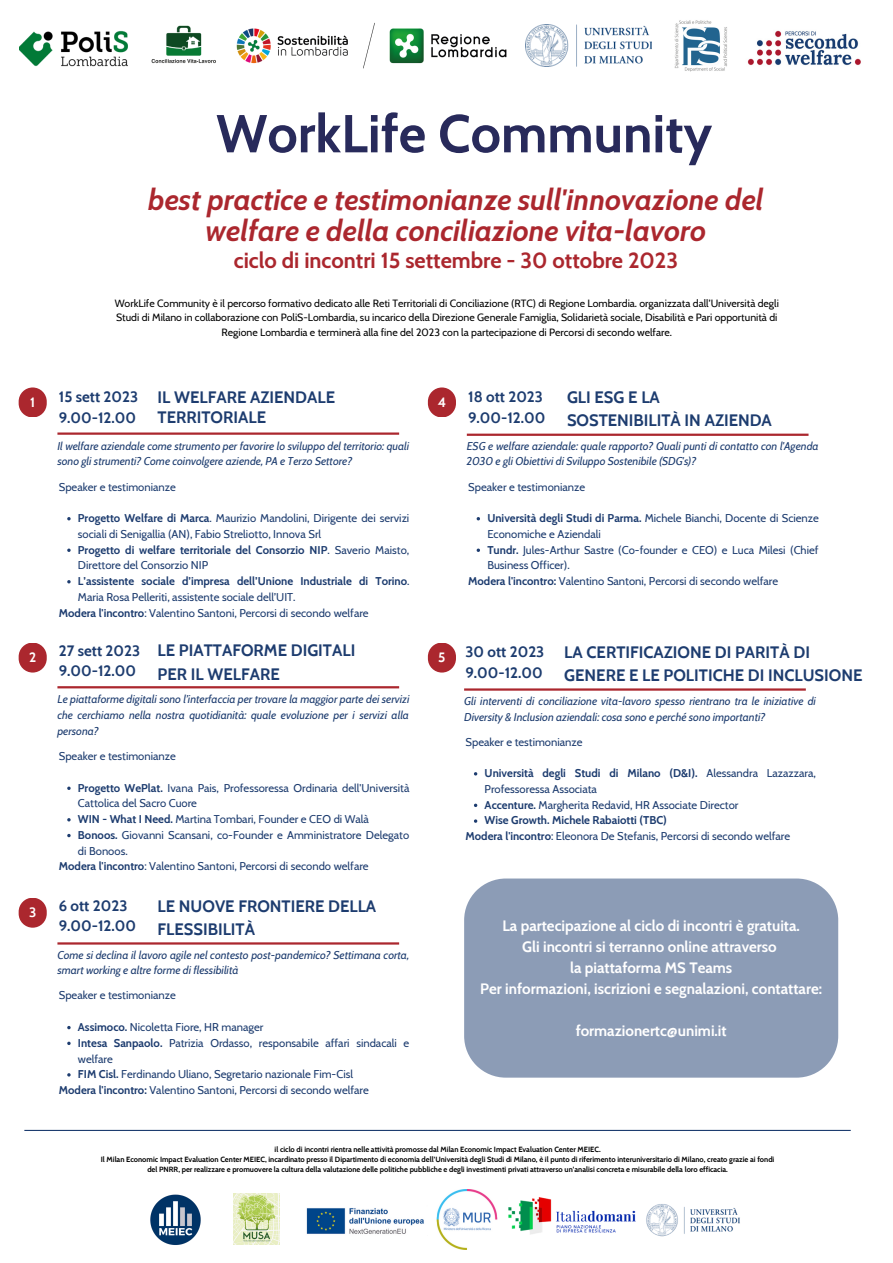
<style>
.page{position:relative;width:893px;height:1263px;background:#fff}
.page>*{position:absolute;margin:0;border:0;box-sizing:border-box;transform-origin:0 0}
.t1{font:700 53.25px "Cabin";color:#282a5b}
.t2{font:italic 700 29.25px/31px "Cabin";color:#ab272e;text-align:center}
.t3{font:700 21.75px "Cabin";color:#ab272e}
.t4{font:700 16.5px/23.1px "Cabin";color:#1d3c6f}
.t5{font:700 15px/20.9px "Cabin";color:#fff;text-align:center}
.t6{font:700 15px "Cabin";color:#1d3c6f}
.t7{font:700 13.5px "Cabin";color:#fff}
.t8{font:11.25px/15.8px "Cabin";color:#1d3c6f}
.t9{font:italic 11.25px/15.8px "Cabin";color:#1d3c6f}
.t10{font:700 11.25px/15.8px "Cabin";color:#1d3c6f}
.t11{font:10.5px/14.6px "Cabin";color:#000;text-align:center}
.t12{font:700 7.5px/10.1px "Cabin";color:#000;text-align:center}
.s1{font-weight:700}
.s2{font-weight:400}
</style>
<div class="page">
<img style="left:19px;top:30px;width:109px;height:37px">
<img style="left:151px;top:25px;width:65px;height:39px">
<img style="left:236px;top:22px;width:271px;height:47px">
<img style="left:525px;top:24px;width:127px;height:42px">
<img style="left:747px;top:30px;width:114px;height:36px">
<img style="left:675px;top:20px;width:52px;height:51px">
<img style="left:150px;top:1194px;width:51px;height:51px">
<img style="left:233px;top:1194px;width:46px;height:51px">
<img style="left:306px;top:1189px;width:434px;height:60px">
<svg style="left:67px;top:517px;width:4px;height:3px"></svg>
<svg style="left:67px;top:548px;width:4px;height:4px"></svg>
<svg style="left:67px;top:580px;width:4px;height:3px"></svg>
<hr style="left:24px;top:1130px;width:826px;height:1px;background:#1d3c6f">
<svg style="left:67px;top:786px;width:4px;height:4px"></svg>
<svg style="left:67px;top:818px;width:4px;height:3px"></svg>
<svg style="left:67px;top:834px;width:4px;height:3px"></svg>
<svg style="left:67px;top:1026px;width:4px;height:3px"></svg>
<svg style="left:67px;top:1042px;width:4px;height:3px"></svg>
<svg style="left:67px;top:1073px;width:4px;height:3px"></svg>
<svg style="left:476px;top:548px;width:4px;height:4px"></svg>
<svg style="left:474px;top:819px;width:3px;height:4px"></svg>
<div style="left:19px;top:387px;width:28px;height:30px;background:#ab272e;border-radius:14px"></div>
<div style="left:19px;top:642px;width:28px;height:30px;background:#ab272e;border-radius:14px"></div>
<div style="left:19px;top:898px;width:28px;height:30px;background:#ab272e;border-radius:14px"></div>
<div style="left:428px;top:642px;width:28px;height:30px;background:#ab272e;border-radius:14px"></div>
<div style="left:428px;top:387px;width:28px;height:30px;background:#ab272e;border-radius:14px"></div>
<hr style="left:57px;top:432px;width:342px;height:3px;background:#ab272e">
<hr style="left:57px;top:686px;width:342px;height:2px;background:#ab272e">
<hr style="left:57px;top:942px;width:342px;height:2px;background:#ab272e">
<hr style="left:464px;top:688px;width:342px;height:3px;background:#ab272e">
<hr style="left:467px;top:434px;width:341px;height:2px;background:#ab272e">
<div style="left:464px;top:878px;width:374px;height:199px;background:#8c9cb6"></div>
<p class="t7" style="left:30px;top:394px;width:6px">1</p>
<p class="t7" style="left:29px;top:649px;width:9px">2</p>
<p class="t7" style="left:29px;top:904px;width:9px">3</p>
<p class="t1" style="left:216px;top:101px;width:497px">WorkLife Community</p>
<p class="t2" style="left:148px;top:184px;width:617px">best practice e testimonianze sull'innovazione del welfare e della conciliazione vita-lavoro</p>
<p class="t3" style="left:234px;top:247px;width:446px">ciclo di incontri 15 settembre - 30 ottobre 2023</p>
<p class="t11" style="left:115px;top:296px;width:666px">WorkLife Community è il percorso formativo dedicato alle Reti Territoriali di Conciliazione (RTC) di Regione Lombardia. organizzata dall’Università degli<br>Studi di Milano in collaborazione con PoliS-Lombardia, su incarico della Direzione Generale Famiglia, Solidarietà sociale, Disabilità e Pari opportunità di<br>Regione Lombardia e terminerà alla fine del 2023 con la partecipazione di Percorsi di secondo welfare.</p>
<p class="t6" style="left:59px;top:387px;width:81px">15 sett 2023</p>
<p class="t6" style="left:59px;top:408px;width:79px">9.00-12.00</p>
<p class="t4" style="left:158px;top:385px;width:179px">IL WELFARE AZIENDALE</p>
<p class="t4" style="left:158px;top:405px;width:110px">TERRITORIALE</p>
<p class="t9" style="left:57px;top:438px;width:353px">Il welfare aziendale come strumento per favorire lo sviluppo del territorio: quali sono gli strumenti? Come coinvolgere aziende, PA e Terzo Settore?</p>
<p class="t8" style="left:59px;top:479px;width:119px">Speaker e testimonianze</p>
<p class="t8" style="left:78px;top:510px;width:333px"><span class="s1">Progetto Welfare di Marca</span>. Maurizio Mandolini, Dirigente dei servizi sociali di Senigallia (AN), Fabio Streliotto, Innova Srl</p>
<p class="t10" style="left:78px;top:542px;width:333px">Progetto di welfare territoriale del Consorzio NIP<span class="s2">. Saverio Maisto,<br>Direttore del Consorzio NIP</span></p>
<p class="t10" style="left:78px;top:573px;width:333px">L’assistente sociale d’impresa dell’Unione Industriale di Torino<span class="s2">.<br>Maria Rosa Pelleriti, assistente sociale dell’UIT.</span></p>
<p class="t8" style="left:59px;top:605px;width:311px"><span class="s1">Modera l'incontro</span>: Valentino Santoni, Percorsi di secondo welfare</p>
<p class="t6" style="left:59px;top:641px;width:83px">27 sett 2023</p>
<p class="t6" style="left:59px;top:662px;width:79px">9.00-12.00</p>
<p class="t4" style="left:158px;top:639px;width:199px">LE PIATTAFORME DIGITALI</p>
<p class="t4" style="left:158px;top:662px;width:124px">PER IL WELFARE</p>
<p class="t9" style="left:57px;top:691px;width:353px;text-align:justify">Le piattaforme digitali sono l’interfaccia per trovare la maggior parte dei servizi che cerchiamo nella nostra quotidianità: quale evoluzione per i servizi alla persona?</p>
<p class="t8" style="left:59px;top:748px;width:119px">Speaker e testimonianze</p>
<p class="t8" style="left:78px;top:780px;width:333px"><span class="s1">Progetto WePlat.</span> Ivana Pais, Professoressa Ordinaria dell'Università<br>Cattolica del Sacro Cuore</p>
<p class="t8" style="left:78px;top:811px;width:292px"><span class="s1">WIN - What I Need.</span> Martina Tombari, Founder e CEO di Walà</p>
<p class="t8" style="left:78px;top:827px;width:333px"><span class="s1">Bonoos.</span> Giovanni Scansani, co-Founder e Amministratore Delegato di Bonoos.</p>
<p class="t8" style="left:59px;top:858px;width:311px"><span class="s1">Modera l'incontro</span>: Valentino Santoni, Percorsi di secondo welfare</p>
<p class="t6" style="left:59px;top:896px;width:70px">6 ott 2023</p>
<p class="t6" style="left:59px;top:917px;width:79px">9.00-12.00</p>
<p class="t4" style="left:158px;top:894px;width:220px">LE NUOVE FRONTIERE DELLA<br>FLESSIBILITÀ</p>
<p class="t9" style="left:57px;top:946px;width:353px">Come si declina il lavoro agile nel contesto post-pandemico? Settimana corta, smart working e altre forme di flessibilità</p>
<p class="t8" style="left:59px;top:987px;width:119px">Speaker e testimonianze</p>
<p class="t8" style="left:78px;top:1019px;width:187px"><span class="s1">Assimoco.</span> Nicoletta Fiore, HR manager</p>
<p class="t8" style="left:78px;top:1035px;width:333px"><span class="s1">Intesa Sanpaolo.</span> Patrizia Ordasso, responsabile affari sindacali e welfare</p>
<p class="t8" style="left:78px;top:1066px;width:277px"><span class="s1">FIM Cisl.</span> Ferdinando Uliano, Segretario nazionale Fim-Cisl</p>
<p class="t8" style="left:59px;top:1082px;width:312px"><span class="s1">Modera l'incontro:</span> Valentino Santoni, Percorsi di secondo welfare</p>
<p class="t7" style="left:438px;top:394px;width:10px">4</p>
<p class="t6" style="left:468px;top:387px;width:76px">18 ott 2023</p>
<p class="t6" style="left:468px;top:408px;width:79px">9.00-12.00</p>
<p class="t4" style="left:567px;top:385px;width:94px">GLI ESG E LA</p>
<p class="t4" style="left:567px;top:408px;width:206px">SOSTENIBILITÀ IN AZIENDA</p>
<p class="t9" style="left:467px;top:438px;width:353px">ESG e welfare aziendale: quale rapporto? Quali punti di contatto con l'Agenda<br>2030 e gli Obiettivi di Sviluppo Sostenibile (SDG's)?</p>
<p class="t8" style="left:468px;top:479px;width:119px">Speaker e testimonianze</p>
<p class="t8" style="left:487px;top:510px;width:333px"><span class="s1">Università degli Studi di Parma.</span> Michele Bianchi, Docente di Scienze<br>Economiche e Aziendali</p>
<p class="t8" style="left:487px;top:542px;width:333px"><span class="s1">Tundr.</span> Jules-Arthur Sastre (Co-founder e CEO) e Luca Milesi (Chief<br>Business Officer).</p>
<p class="t8" style="left:468px;top:573px;width:312px"><span class="s1">Modera l'incontro:</span> Valentino Santoni, Percorsi di secondo welfare</p>
<p class="t7" style="left:438px;top:649px;width:9px">5</p>
<p class="t6" style="left:465px;top:642px;width:80px">30 ott 2023</p>
<p class="t6" style="left:465px;top:663px;width:79px">9.00-12.00</p>
<p class="t4" style="left:564px;top:640px;width:300px">LA CERTIFICAZIONE DI PARITÀ DI<br>GENERE E LE POLITICHE DI INCLUSIONE</p>
<p class="t9" style="left:464px;top:693px;width:353px">Gli interventi di conciliazione vita-lavoro spesso rientrano tra le iniziative di<br>Diversity &amp; Inclusion aziendali: cosa sono e perché sono importanti?</p>
<p class="t8" style="left:465px;top:734px;width:119px">Speaker e testimonianze</p>
<p class="t8" style="left:484px;top:765px;width:333px"><span class="s1">Università degli Studi di Milano (D&amp;I).</span> Alessandra Lazazzara,<br>Professoressa Associata</p>
<p class="t8" style="left:484px;top:797px;width:255px"><span class="s1">Accenture.</span> Margherita Redavid, HR Associate Director</p>
<p class="t10" style="left:484px;top:812px;width:184px">Wise Growth. Michele Rabaiotti (TBC)</p>
<p class="t8" style="left:465px;top:828px;width:326px"><span class="s1">Modera l'incontro</span>: Eleonora De Stefanis, Percorsi di secondo welfare</p>
<h3 class="t5" style="left:480px;top:916px;width:343px">La partecipazione al ciclo di incontri è gratuita.<br>Gli incontri si terranno online attraverso<br>la piattaforma MS Teams<br>Per informazioni, iscrizioni e segnalazioni, contattare:</h3>
<h3 class="t5" style="left:575px;top:1020px;width:152px">formazionertc@unimi.it</h3>
<p class="t12" style="left:274px;top:1144px;width:328px">il ciclo di incontri rientra nelle attività promosse dal Milan Economic Impact Evaluation Center MEIEC.</p>
<p class="t12" style="left:101px;top:1154px;width:675px">Il Milan Economic Impact Evaluation Center MEIEC, incardinato presso il Dipartimento di economia dell’Università degli Studi di Milano, è il punto di riferimento interuniversitario di Milano, creato grazie ai fondi del PNRR, per realizzare e promuovere la cultura della valutazione delle politiche pubbliche e degli investimenti privati attraverso un’analisi concreta e misurabile della loro efficacia.</p>
</div>
